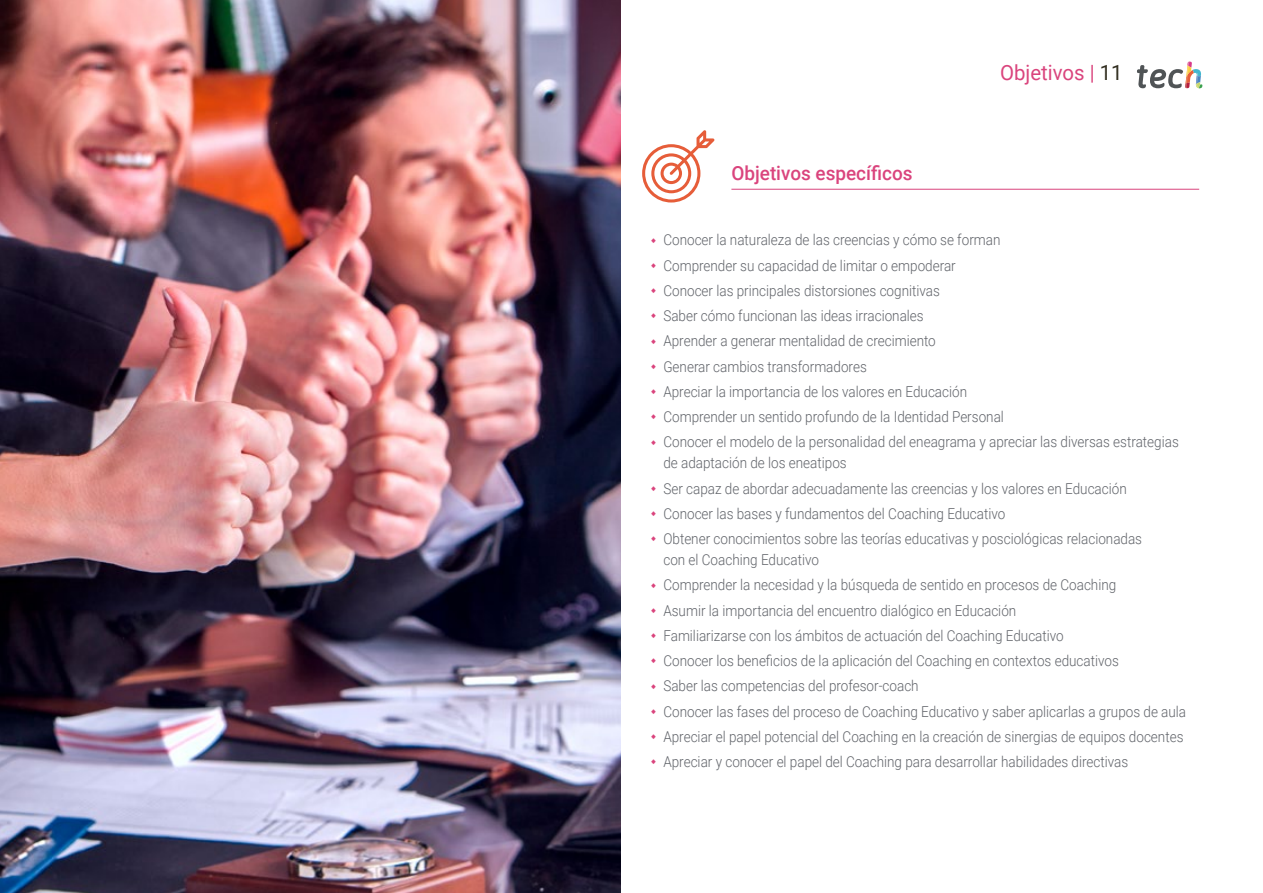
<style>
.page{position:relative;width:1263px;height:893px;background:#fff}
.page>*{position:absolute;margin:0;border:0;box-sizing:border-box;transform-origin:0 0}
.t1{font:21px "Roboto";color:#da447d}
.t2{font:500 19.5px "Roboto";color:#da447d}
.t3{font:300 15px/25.2px "Roboto";color:#61646a;scale:.9 1}
.s1{color:#312e20}
</style>
<div class="page">
<hr style="left:731px;top:189px;width:468px;height:1px;background:#da447d">
<svg style="left:642px;top:130px;width:72px;height:73px"></svg>
<img style="left:0;top:0;width:621px;height:893px">
<svg style="left:1137px;top:62px;width:65px;height:27px"></svg>
<h2 class="t2" style="left:731px;top:160px;width:183px">Objetivos específicos</h2>
<h1 class="t1" style="left:1000px;top:57px;width:124px">Objetivos | <span class="s1">11</span></h1>
<p class="t3" style="left:663px;top:227px;width:574px">Conocer la naturaleza de las creencias y cómo se forman<br>Comprender su capacidad de limitar o empoderar<br>Conocer las principales distorsiones cognitivas<br>Saber cómo funcionan las ideas irracionales<br>Aprender a generar mentalidad de crecimiento<br>Generar cambios transformadores<br>Apreciar la importancia de los valores en Educación<br>Comprender un sentido profundo de la Identidad Personal<br>Conocer el modelo de la personalidad del eneagrama y apreciar las diversas estrategias</p>
<p class="t3" style="left:663px;top:450px;width:533px">de adaptación de los eneatipos<br>Ser capaz de abordar adecuadamente las creencias y los valores en Educación Conocer las bases y fundamentos del Coaching Educativo<br>Obtener conocimientos sobre las teorías educativas y posciológicas relacionadas</p>
<p class="t3" style="left:663px;top:547px;width:582px">con el Coaching Educativo<br>Comprender la necesidad y la búsqueda de sentido en procesos de Coaching<br>Asumir la importancia del encuentro dialógico en Educación<br>Familiarizarse con los ámbitos de actuación del Coaching Educativo<br>Conocer los beneficios de la aplicación del Coaching en contextos educativos<br>Saber las competencias del profesor-coach<br>Conocer las fases del proceso de Coaching Educativo y saber aplicarlas a grupos de aula Apreciar el papel potencial del Coaching en la creación de sinergias de equipos docentes Apreciar y conocer el papel del Coaching para desarrollar habilidades directivas</p>
</div>
